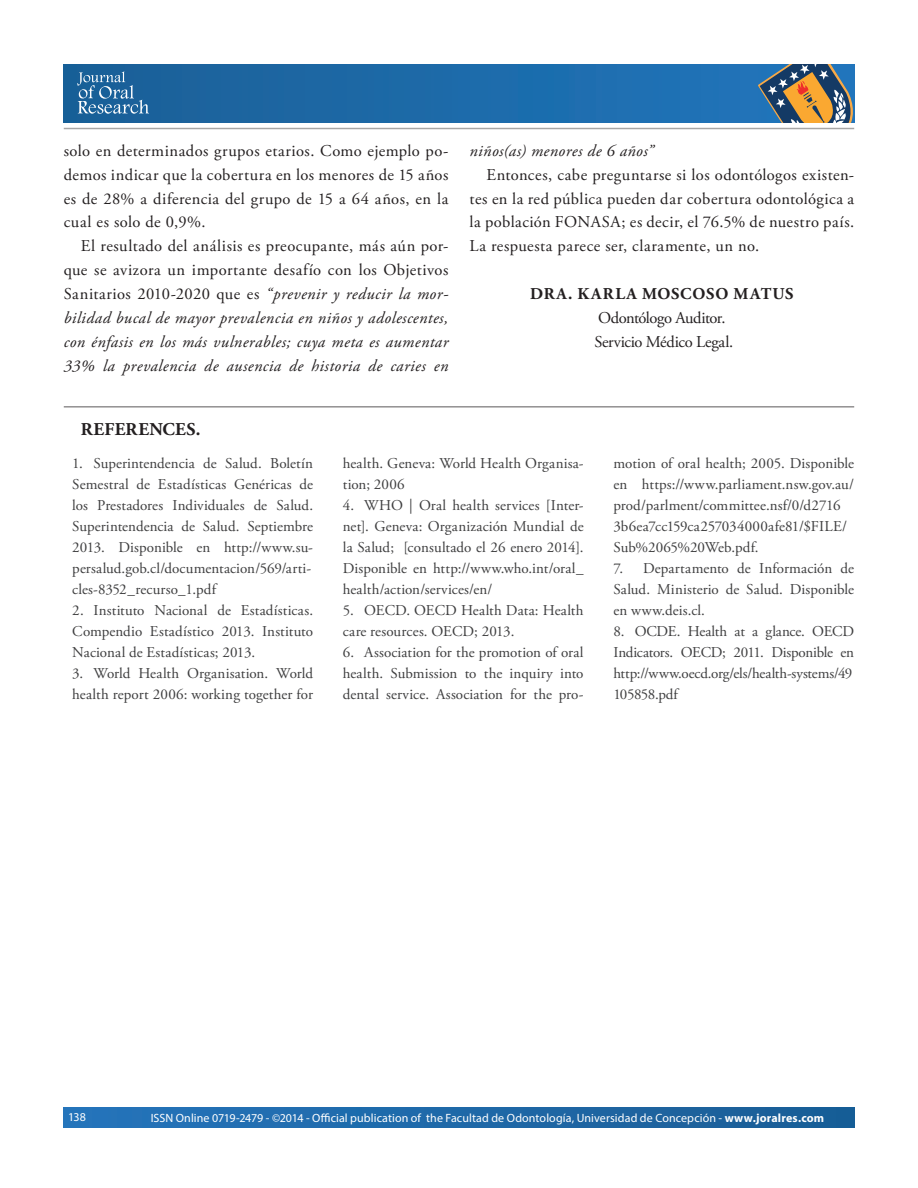
<style>
.page{position:relative;width:918px;height:1188px;background:#fff}
.page>*{position:absolute;margin:0;border:0;box-sizing:border-box;transform-origin:0 0}
.texto_parrafos_inter{font:700 18px "Adobe Garamond Pro";letter-spacing:.015em;color:#231f20}
.texto_parrafos_inter-2{font:16.5px/23.9px "Adobe Garamond Pro";letter-spacing:.02em;color:#231f20;text-align:justify}
.texto_parrafos_inter-3{font:italic 16.5px/24px "Adobe Garamond Pro";letter-spacing:.03em;color:#231f20;text-align:justify}
.texto_parrafos_inter-4{font:700 16.5px "Adobe Garamond Pro";letter-spacing:.045em;color:#231f20}
.texto_parrafos_inter-5{font:16.5px "Adobe Garamond Pro";letter-spacing:-.02em;color:#231f20}
.texto_parrafos_inter-6{font:16.5px "Adobe Garamond Pro";letter-spacing:-.03em;color:#231f20}
.t1{font:15px/21px "Adobe Garamond Pro";letter-spacing:.005em;color:#3e3e3f}
.t2{font:12px "Myriad Pro";letter-spacing:.005em;color:#fff}
.s1{font-style:normal}
.s2{font-weight:700}
</style>
<div class="page">
<svg style="left:64px;top:64px;width:693px;height:59px"></svg>
<svg style="left:757px;top:64px;width:98px;height:59px"></svg>
<svg style="left:77px;top:71px;width:72px;height:43px"></svg>
<hr style="left:63px;top:127px;width:792px;height:3px;background:#ebeaea">
<hr style="left:64px;top:128px;width:790px;height:1px;background:#231f20">
<div style="left:64px;top:1108px;width:790px;height:19px;background:linear-gradient(to right,#2574bb,#195d95)"></div>
<hr style="left:64px;top:406px;width:790px;height:2px;background:#231f20">
<p class="texto_parrafos_inter-2" style="left:64px;top:139px;width:386px">solo en determinados grupos etarios. Como ejemplo po&shy;demos indicar que la cobertura en los menores de 15 años es de 28% a diferencia del grupo de 15 a 64 años, en la cual es solo de 0,9%.</p>
<p class="texto_parrafos_inter-3" style="left:64px;top:235px;width:386px;text-indent:17px"><span class="s1">El resultado del análisis es preocupante, más aún por&shy;que se avizora un importante desafío con los Objetivos Sanitarios 2010-2020 que es</span> “prevenir y reducir la mor&shy;bilidad bucal de mayor prevalencia en niños y adolescentes, con énfasis en los más vulnerables; cuya meta es aumentar 33% la prevalencia de ausencia de historia de caries en</p>
<p class="texto_parrafos_inter" style="left:81px;top:419px;width:121px">REFERENCES.</p>
<p class="texto_parrafos_inter-3" style="left:470px;top:139px;width:185px">niños(as) menores de 6 años”</p>
<p class="texto_parrafos_inter-2" style="left:470px;top:163px;width:386px;text-indent:17px">Entonces, cabe preguntarse si los odontólogos existen&shy;tes en la red pública pueden dar cobertura odontológica a la población FONASA; es decir, el 76.5% de nuestro país.<br>La respuesta parece ser, claramente, un no.</p>
<p class="texto_parrafos_inter-4" style="left:530px;top:284px;width:265px">DRA. KARLA MOSCOSO MATUS</p>
<p class="texto_parrafos_inter-6" style="left:598px;top:308px;width:129px">Odontólogo Auditor.</p>
<p class="texto_parrafos_inter-5" style="left:594px;top:332px;width:140px">Servicio Médico Legal.</p>
<p class="t1" style="left:72px;top:453px;width:242px">1. Superintendencia de Salud. Boletín Semestral de Estadísticas Genéricas de los Prestadores Individuales de Salud.<br>Superintendencia de Salud. Septiembre 2013. Disponible en http://www.su&shy;persalud.gob.cl/documentacion/569/arti&shy;cles-8352_recurso_1.pdf</p>
<p class="t1" style="left:72px;top:600px;width:242px;text-align:justify">2. Instituto Nacional de Estadísticas.<br>Compendio Estadístico 2013. Instituto Nacional de Estadísticas; 2013.</p>
<p class="t1" style="left:72px;top:663px;width:242px">3. World Health Organisation. World health report 2006: working together for</p>
<p class="t1" style="left:343px;top:453px;width:242px">health. Geneva: World Health Organisa&shy;tion; 2006</p>
<p class="t1" style="left:343px;top:495px;width:242px;text-align:justify">4. WHO | Oral health services [Inter&shy;net]. Geneva: Organización Mundial de la Salud; [consultado el 26 enero 2014].<br>Disponible en http://www.who.int/oral_ health/action/services/en/</p>
<p class="t1" style="left:343px;top:600px;width:242px">5. OECD. OECD Health Data: Health care resources. OECD; 2013.</p>
<p class="t1" style="left:343px;top:642px;width:242px;text-align:justify">6. Association for the promotion of oral health. Submission to the inquiry into dental service. Association for the pro-</p>
<p class="t1" style="left:613px;top:453px;width:242px">motion of oral health; 2005. Disponible en https://www.parliament.nsw.gov.au/ prod/parlment/committee.nsf/0/d2716<br>3b6ea7cc159ca257034000afe81/$FILE/ Sub%2065%20Web.pdf.</p>
<p class="t1" style="left:613px;top:558px;width:242px;text-align:justify">7. Departamento de Información de Salud. Ministerio de Salud. Disponible en www.deis.cl.</p>
<p class="t1" style="left:613px;top:621px;width:242px;text-align:justify">8. OCDE. Health at a glance. OECD Indicators. OECD; 2011. Disponible en http://www.oecd.org/els/health-systems/49<br>105858.pdf</p>
<p class="t2" style="left:68px;top:1109px;width:19px">138</p>
<p class="t2" style="left:151px;top:1111px;width:675px">ISSN Online 0719-2479 - ©2014 - Official publication of the Facultad de Odontología, Universidad de Concepción - <span class="s2">www.joralres.com</span></p>
</div>
